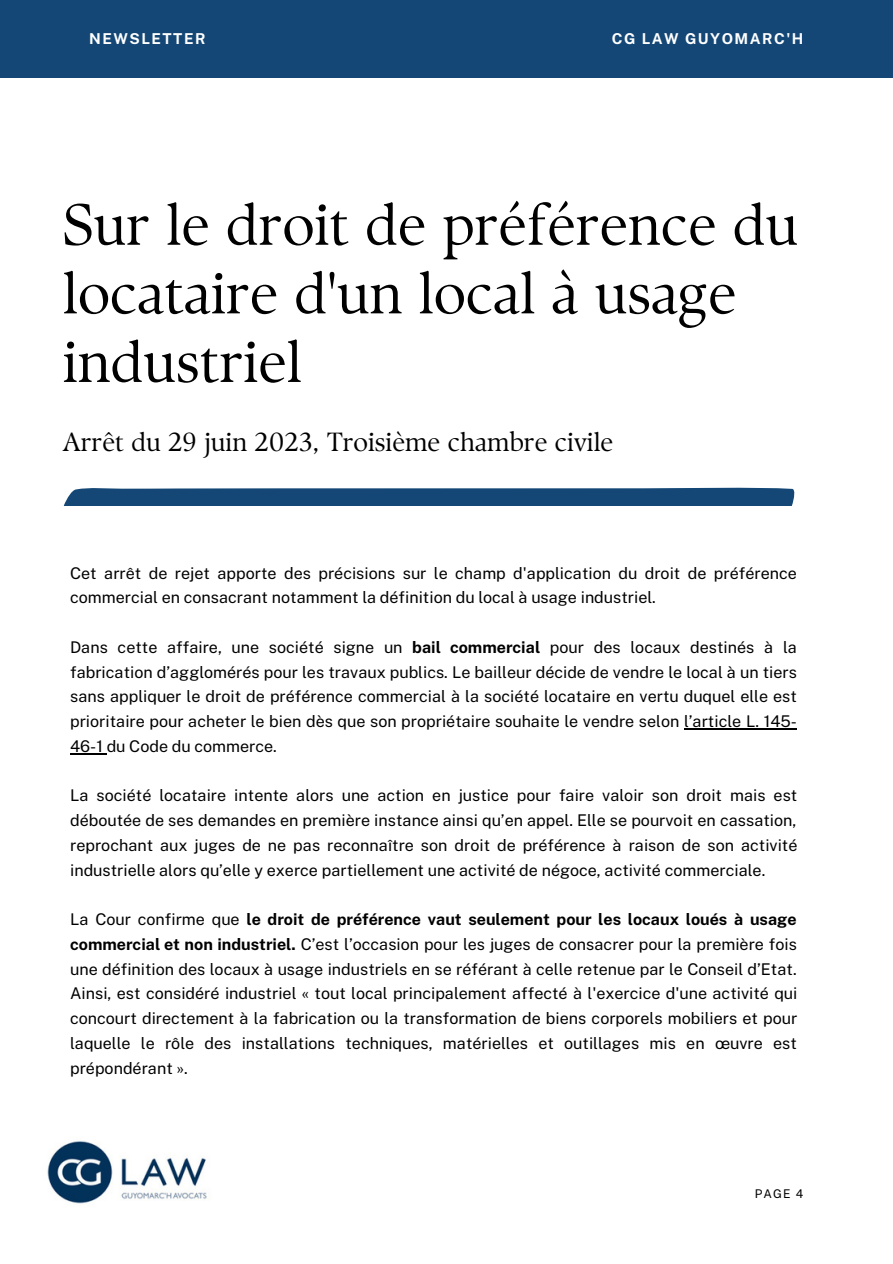
<style>
.page{position:relative;width:893px;height:1264px;background:#fff}
.page>*{position:absolute;margin:0;border:0;box-sizing:border-box;transform-origin:0 0}
.t1{font:58.05px/68.6px "TY Serif D";color:#000}
.t2{font:26.25px "TY Serif D";color:#000}
.t3{font:16.2px/24.8px "Public Sans";color:#000;text-align:justify}
.t4{font:700 15px "Public Sans";letter-spacing:.1em;color:#fff}
.t5{font:12px "Public Sans";color:#000}
.s1{font-weight:700}
</style>
<div class="page">
<div style="left:0;top:0;width:892px;height:77px;background:#144776"></div>
<img style="left:47px;top:1141px;width:160px;height:63px">
<hr style="left:684px;top:728px;width:113px;height:1px;background:#000">
<hr style="left:70px;top:753px;width:37px;height:1px;background:#000">
<svg style="left:63px;top:487px;width:732px;height:19px;background:#265580"></svg>
<p class="t4" style="left:89px;top:30px;width:118px">NEWSLETTER</p>
<p class="t4" style="left:612px;top:30px;width:193px">CG LAW GUYOMARC'H</p>
<p class="t1" style="left:63px;top:190px;width:736px">Sur le droit de préférence du locataire d'un local à usage industriel</p>
<p class="t2" style="left:63px;top:425px;width:552px">Arrêt du 29 juin 2023, Troisième chambre civile</p>
<p class="t3" style="left:70px;top:560px;width:728px">Cet arrêt de rejet apporte des précisions sur le champ d'application du droit de préférence commercial en consacrant notamment la définition du local à usage industriel.</p>
<p class="t3" style="left:70px;top:634px;width:728px">Dans cette affaire, une société signe un <span class="s1">bail commercial</span> pour des locaux destinés à la fabrication d’agglomérés pour les travaux publics. Le bailleur décide de vendre le local à un tiers sans appliquer le droit de préférence commercial à la société locataire en vertu duquel elle est prioritaire pour acheter le bien dès que son propriétaire souhaite le vendre selon l’article L. 145- 46-1 du Code du commerce.</p>
<p class="t3" style="left:70px;top:783px;width:728px">La société locataire intente alors une action en justice pour faire valoir son droit mais est déboutée de ses demandes en première instance ainsi qu’en appel. Elle se pourvoit en cassation, reprochant aux juges de ne pas reconnaître son droit de préférence à raison de son activité industrielle alors qu’elle y exerce partiellement une activité de négoce, activité commerciale.</p>
<p class="t3" style="left:70px;top:906px;width:728px">La Cour confirme que <span class="s1">le droit de préférence vaut seulement pour les locaux loués à usage commercial et non industriel.</span> C’est l’occasion pour les juges de consacrer pour la première fois une définition des locaux à usage industriels en se référant à celle retenue par le Conseil d’Etat.<br>Ainsi, est considéré industriel « tout local principalement affecté à l'exercice d'une activité qui concourt directement à la fabrication ou la transformation de biens corporels mobiliers et pour laquelle le rôle des installations techniques, matérielles et outillages mis en œuvre est prépondérant ».</p>
<p class="t5" style="left:754px;top:1186px;width:50px">PAGE 4</p>
</div>
